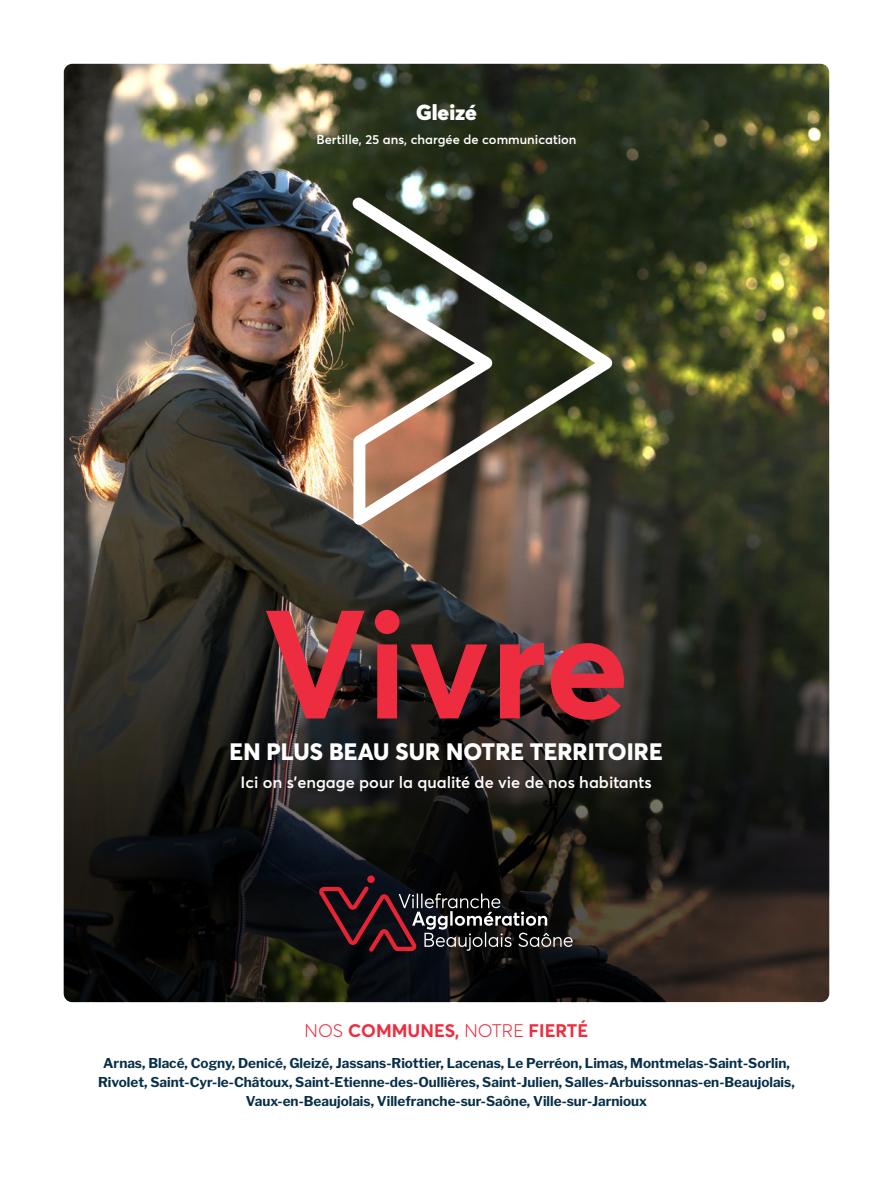
<style>
.page{position:relative;width:893px;height:1191px;background:#fff}
.page>*{position:absolute;margin:0;border:0;box-sizing:border-box;transform-origin:0 0}
.t1{font:700 151.65px "Averta";letter-spacing:-.005em;color:#ee2c3f}
.t2{font:800 23.4px "Averta";letter-spacing:.005em;color:#fff}
.t3{font:900 21.45px "Averta";color:#fff}
.t4{font:700 18px "Averta";color:#ee2c3f}
.t5{font:600 16.2px "Averta";color:#fff}
.t6{font:700 13.5px/18.8px "Libre Franklin";color:#082f48;text-align:center}
.t7{font:600 12.9px "Averta";color:#fff}
.s1{font-weight:300}
</style>
<div class="page">
<img style="left:64px;top:64px;width:765px;height:938px">
<div style="left:367px;top:875px;width:8px;height:8px;background:#e62434;border-radius:50%"></div>
<svg style="left:319px;top:886px;width:254px;height:65px"></svg>
<img style="left:342px;top:187px;width:286px;height:353px">
<h3 class="t3" style="left:416px;top:99px;width:62px">Gleizé</h3>
<p class="t7" style="left:316px;top:132px;width:262px">Bertille, 25 ans, chargée de communication</p>
<h1 class="t1" style="left:263px;top:568px;width:369px">Vivre</h1>
<h2 class="t2" style="left:230px;top:736px;width:435px">EN PLUS BEAU SUR NOTRE TERRITOIRE</h2>
<p class="t5" style="left:241px;top:772px;width:413px">Ici on s’engage pour la qualité de vie de nos habitants</p>
<h3 class="t4" style="left:305px;top:1019px;width:285px"><span class="s1">NOS</span> COMMUNES, <span class="s1">NOTRE</span> FIERTÉ</h3>
<p class="t6" style="left:98px;top:1054px;width:698px">Arnas, Blacé, Cogny, Denicé, Gleizé, Jassans-Riottier, Lacenas, Le Perréon, Limas, Montmelas-Saint-Sorlin,<br>Rivolet, Saint-Cyr-le-Châtoux, Saint-Etienne-des-Oullières, Saint-Julien, Salles-Arbuissonnas-en-Beaujolais,<br>Vaux-en-Beaujolais, Villefranche-sur-Saône, Ville-sur-Jarnioux</p>
</div>
